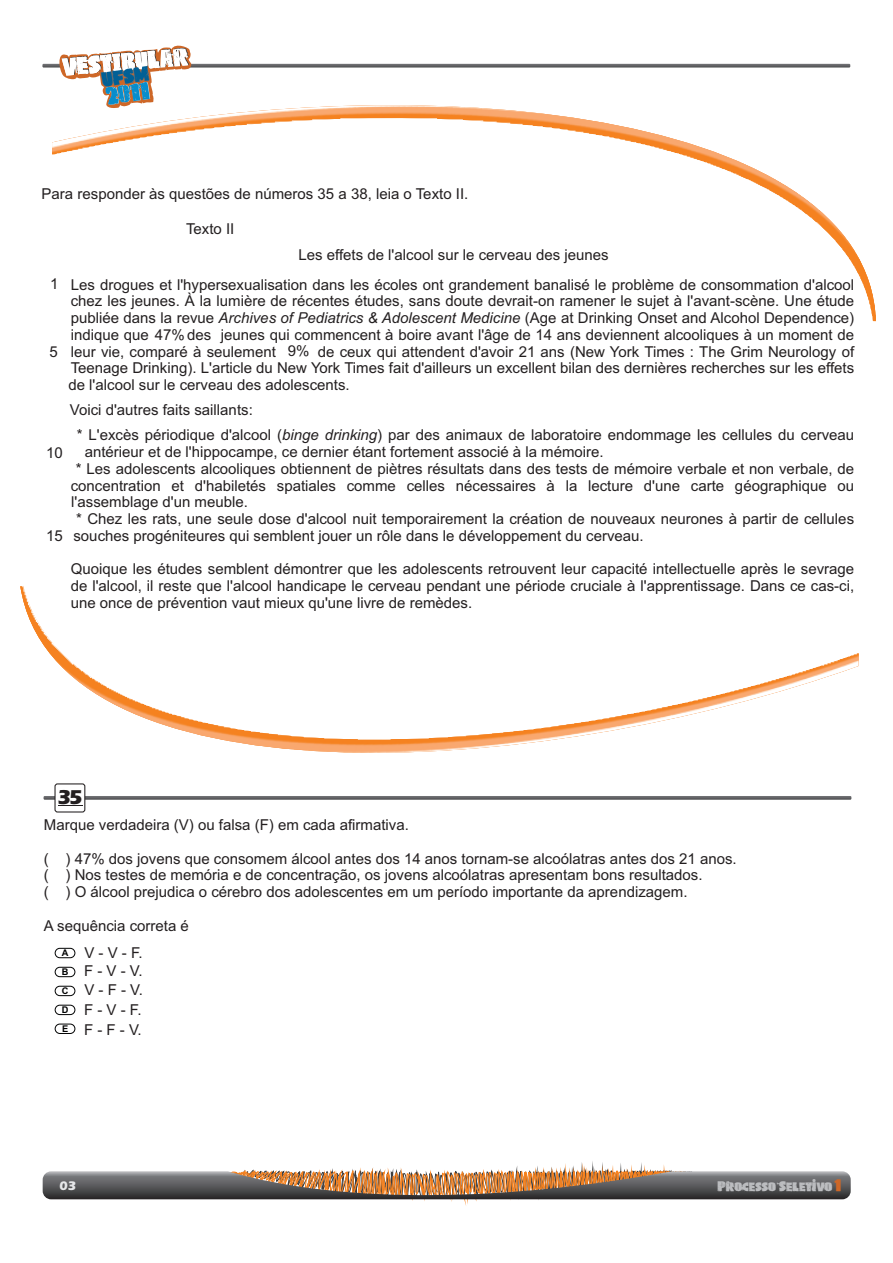
<style>
.page{position:relative;width:893px;height:1263px;background:#fff}
.page>*{position:absolute;margin:0;border:0;box-sizing:border-box;transform-origin:0 0}
.t1{font:700 20.7px "Eras ITC";color:#231f20}
.t2{font:15px/16.8px "Arial";color:#231f20;text-align:justify}
.t3{font:700 12.9px "Eras ITC";color:#e6e7e9}
.t4{font:11.4px "PK&co";color:#bcbdc0}
.t5{font:700 9.3px/18.9px "Arial";color:#010202;text-align:justify}
.s1{font-style:italic}
.s2{font-family:"Dead Kansas";font-size:11.85px;color:#ce6727}
</style>
<div class="page">
<svg style="left:244px;top:1161px;width:428px;height:45px"></svg>
<svg style="left:43px;top:1171px;width:808px;height:34px"></svg>
<svg style="left:42px;top:45px;width:808px;height:23px"></svg>
<img style="left:52px;top:65px;width:824px;height:256px">
<img style="left:20px;top:586px;width:838px;height:167px">
<div style="left:54px;top:783px;width:31px;height:29px;background:#fff;border:1px solid #231f20;border-radius:2px"></div>
<svg style="left:44px;top:796px;width:807px;height:10px"></svg>
<div style="left:55px;top:986px;width:20px;height:10px;border:1px solid #010202;border-radius:5px"></div>
<div style="left:55px;top:1005px;width:20px;height:10px;border:1px solid #010202;border-radius:5px"></div>
<div style="left:55px;top:1024px;width:20px;height:10px;border:1px solid #010202;border-radius:5px"></div>
<div style="left:55px;top:948px;width:20px;height:10px;border:1px solid #010202;border-radius:5px"></div>
<div style="left:55px;top:967px;width:20px;height:10px;border:1px solid #010202;border-radius:5px"></div>
<p class="t2" style="left:42px;top:187px;width:428px">Para responder às questões de números 35 a 38, leia o Texto II.</p>
<p class="t2" style="left:186px;top:222px;width:50px">Texto II</p>
<p class="t2" style="left:50px;top:276px;width:10px">1</p>
<p class="t2" style="left:49px;top:345px;width:10px">5</p>
<p class="t2" style="left:298px;top:247px;width:312px">Les effets de l'alcool sur le cerveau des jeunes</p>
<p class="t2" style="left:71px;top:277px;width:785px">Les drogues et l'hypersexualisation dans les écoles ont grandement banalisé le problème de consommation d'alcool chez les jeunes. À la lumière de récentes études, sans doute devrait-on ramener le sujet à l'avant-scène. Une étude publiée dans la revue <span class="s1">Archives of Pediatrics &amp; Adolescent Medicine</span> (Age at Drinking Onset and Alcohol Dependence) indique que 47%des jeunes qui commencent à boire avant l'âge de 14 ans deviennent alcooliques à un moment de leur vie, comparé à seulement</p>
<p class="t2" style="left:288px;top:344px;width:23px">9%</p>
<p class="t2" style="left:71px;top:344px;width:785px;text-align:right">de ceux qui attendent d'avoir 21 ans (New York Times : The Grim Neurology of<br>Teenage Drinking). L'article du New York Times fait d'ailleurs un excellent bilan des dernières recherches sur les effets</p>
<p class="t2" style="left:68px;top:373px;width:283px;line-height:24.9px">de l'alcool sur le cerveau des adolescents.<br>Voici d'autres faits saillants:</p>
<p class="t2" style="left:85px;top:445px;width:520px">antérieur et de l'hippocampe, ce dernier étant fortement associé à la mémoire.</p>
<p class="t2" style="left:71px;top:495px;width:178px">l'assemblage d'un meuble.</p>
<p class="t2" style="left:73px;top:529px;width:572px">souches progéniteures qui semblent jouer un rôle dans le développement du cerveau.</p>
<p class="t2" style="left:77px;top:428px;width:779px">* L'excès périodique d'alcool (<span class="s1">binge drinking</span>) par des animaux de laboratoire endommage les cellules du cerveau</p>
<p class="t2" style="left:71px;top:462px;width:785px;text-align:center">* Les adolescents alcooliques obtiennent de piètres résultats dans des tests de mémoire verbale et non verbale, de concentration et d'habiletés spatiales comme celles nécessaires à la lecture d'une carte géographique ou</p>
<p class="t2" style="left:76px;top:512px;width:779px">* Chez les rats, une seule dose d'alcool nuit temporairement la création de nouveaux neurones à partir de cellules</p>
<p class="t2" style="left:71px;top:562px;width:785px">Quoique les études semblent démontrer que les adolescents retrouvent leur capacité intellectuelle après le sevrage de l'alcool, il reste que l'alcool handicape le cerveau pendant une période cruciale à l'apprentissage. Dans ce cas-ci, une once de prévention vaut mieux qu'une livre de remèdes.</p>
<p class="t2" style="left:46px;top:446px;width:18px">10</p>
<p class="t2" style="left:46px;top:529px;width:18px">15</p>
<h1 class="t1" style="left:58px;top:789px;width:26px">35</h1>
<p class="t2" style="left:44px;top:818px;width:367px">Marque verdadeira (V) ou falsa (F) em cada afirmativa.</p>
<p class="t2" style="left:44px;top:851px;width:694px;text-align:left">( ) 47% dos jovens que consomem álcool antes dos 14 anos tornam-se alcoólatras antes dos 21 anos. ( ) Nos testes de memória e de concentração, os jovens alcoólatras apresentam bons resultados.<br>( ) O álcool prejudica o cérebro dos adolescentes em um período importante da aprendizagem.</p>
<p class="t2" style="left:44px;top:913px;width:147px;line-height:27.3px;text-align:center">A sequência correta é<br>V - V - F.</p>
<p class="t2" style="left:84px;top:962px;width:61px;line-height:19.6px">F - V - V.<br>V - F - V.<br>F - V - F.<br>F - F - V.</p>
<p class="t5" style="left:62px;top:944px;width:8px">A<br>B</p>
<p class="t5" style="left:62px;top:982px;width:8px">C D E</p>
<p class="t3" style="left:60px;top:1181px;width:18px">03</p>
<p class="t4" style="left:718px;top:1180px;width:125px">Processo Seletivo <span class="s2">1</span></p>
</div>
